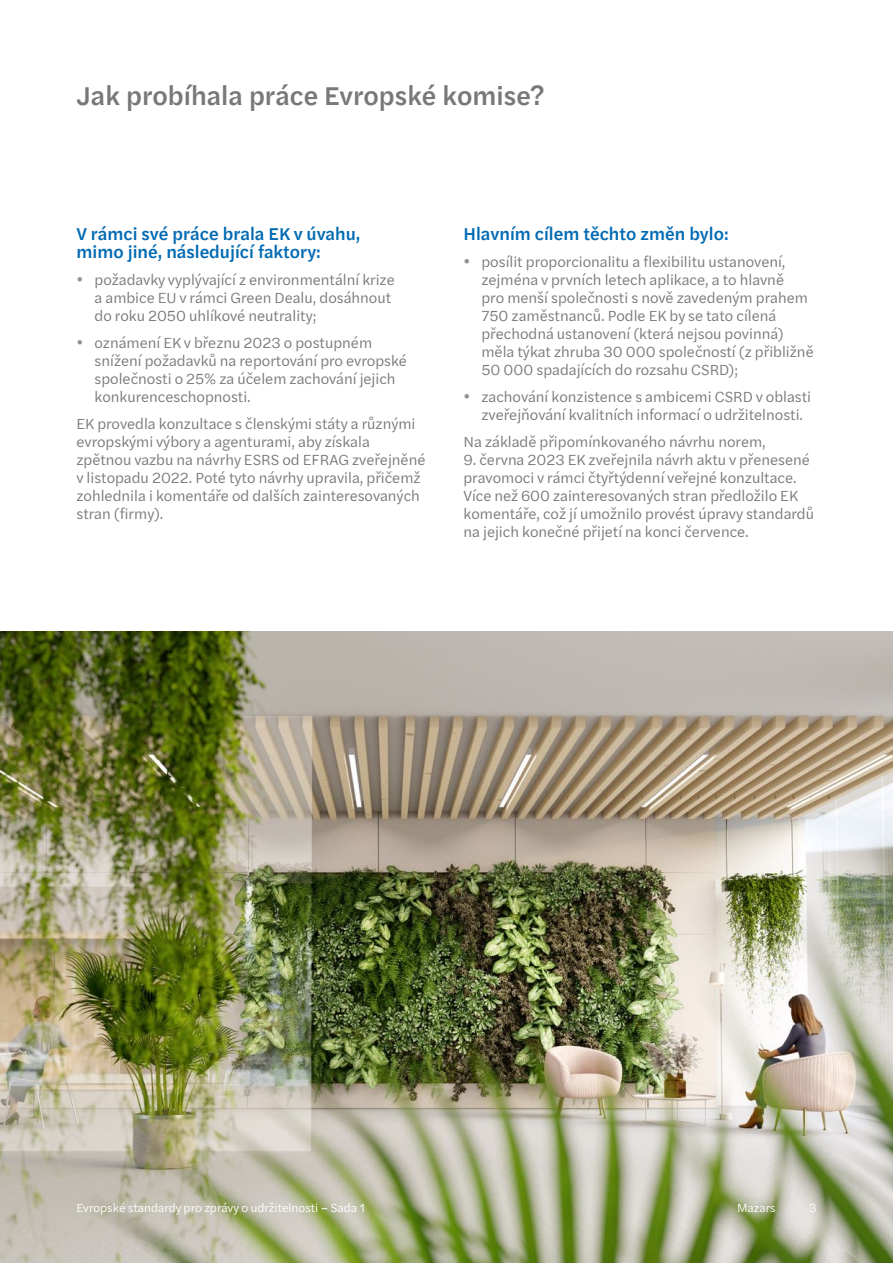
<style>
.page{position:relative;width:893px;height:1263px;background:#fff}
.page>*{position:absolute;margin:0;border:0;box-sizing:border-box;transform-origin:0 0}
.t1{font:500 27px "Halyard Text";color:#797879}
.t2{font:500 18px/18px "Halyard Text";color:#006ab3}
.t3{font:15px/18px "Halyard Text";color:#797879}
.t4{font:12px "Halyard Text";color:#fff}
.s1{color:#8d9197}
</style>
<div class="page">
<img style="left:0;top:631px;width:893px;height:632px">
<h1 class="t1" style="left:77px;top:76px;width:469px">Jak probíhala práce Evropské komise?</h1>
<p class="t2" style="left:77px;top:224px;width:285px">V rámci své práce brala EK v úvahu, mimo jiné, následující faktory:</p>
<p class="t3" style="left:95px;top:270px;width:302px;text-indent:-18px"><span class="s1">•</span> požadavky vyplývající z environmentální krize a ambice EU v rámci Green Dealu, dosáhnout do roku 2050 uhlíkové neutrality;</p>
<p class="t3" style="left:95px;top:333px;width:314px;text-indent:-18px"><span class="s1">•</span> oznámení EK v březnu 2023 o postupném snížení požadavků na reportování pro evropské společnosti o 25% za účelem zachování jejich konkurenceschopnosti.</p>
<p class="t3" style="left:77px;top:414px;width:350px">EK provedla konzultace s členskými státy a různými evropskými výbory a agenturami, aby získala zpětnou vazbu na návrhy ESRS od EFRAG zveřejněné v listopadu 2022. Poté tyto návrhy upravila, přičemž zohlednila i komentáře od dalších zainteresovaných stran (firmy).</p>
<p class="t2" style="left:463px;top:224px;width:267px">Hlavním cílem těchto změn bylo:</p>
<p class="t3" style="left:481px;top:252px;width:334px;text-indent:-18px"><span class="s1">•</span> posílit proporcionalitu a flexibilitu ustanovení, zejména v prvních letech aplikace, a to hlavně<br>pro menší společnosti s nově zavedeným prahem 750 zaměstnanců. Podle EK by se tato cílená přechodná ustanovení (která nejsou povinná) měla týkat zhruba 30 000 společností (z přibližně 50 000 spadajících do rozsahu CSRD);</p>
<p class="t3" style="left:481px;top:387px;width:331px;text-indent:-18px"><span class="s1">•</span> zachování konzistence s ambicemi CSRD v oblasti zveřejňování kvalitních informací o udržitelnosti.</p>
<p class="t3" style="left:463px;top:432px;width:304px">Na základě připomínkovaného návrhu norem,</p>
<p class="t3" style="left:463px;top:450px;width:352px">9. června 2023 EK zveřejnila návrh aktu v přenesené pravomoci v rámci čtyřtýdenní veřejné konzultace.<br>Více než 600 zainteresovaných stran předložilo EK komentáře, což jí umožnilo provést úpravy standardů na jejich konečné přijetí na konci července.</p>
<p class="t4" style="left:77px;top:1199px;width:290px">Evropské standardy pro zprávy o udržitelnosti – Sada 1</p>
<p class="t4" style="left:737px;top:1199px;width:40px">Mazars</p>
<p class="t4" style="left:809px;top:1199px;width:9px">3</p>
</div>
